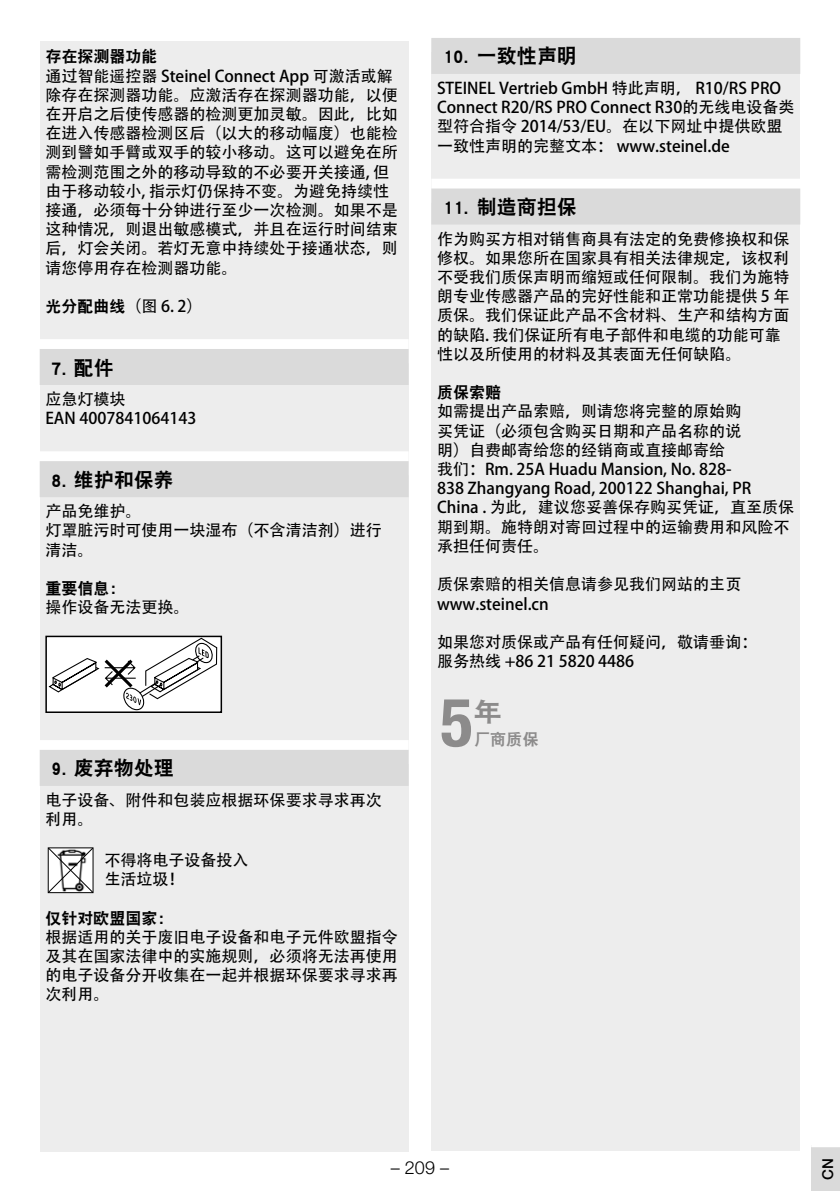
<style>
.page{position:relative;width:840px;height:1191px;background:#fff}
.page>*{position:absolute;margin:0;border:0;box-sizing:border-box;transform-origin:0 0}
.t1{font:700 condensed 67.4px "Helvetica Neue LT Std";color:#8c8b8b}
.t2{font:26px "DFP Hei W9";color:#8c8b8b;scale:1.1 1}
.t3{font:20px "DFP Hei W9";color:#000}
.t4{font:300 18px "Helvetica Neue LTW1 G";color:#000}
.t5{font:16px/19.2px "Adobe Heiti Std";color:#000}
.t6{font:16px "DFP Hei W9";color:#000}
.t7{font:16px "DFP Hei W9";color:#8c8b8b}
.t8{font:500 15px "Helvetica Neue LTW1 G";color:#000}
.s1{font-family:"DFP Hei W9"}
</style>
<div class="page">
<div style="left:810px;top:1145px;width:29px;height:46px;background:#dadada"></div>
<hr style="left:810px;top:1144px;width:29px;height:3px;background:#fff">
<div style="left:40px;top:41px;width:368px;height:1110px;background:#ededed"></div>
<div style="left:40px;top:339px;width:368px;height:24px;background:#fff"></div>
<div style="left:40px;top:349px;width:368px;height:36px;background:#dadada"></div>
<div style="left:40px;top:451px;width:368px;height:24px;background:#fff"></div>
<div style="left:40px;top:461px;width:368px;height:36px;background:#dadada"></div>
<div style="left:40px;top:740px;width:368px;height:24px;background:#fff"></div>
<div style="left:40px;top:750px;width:368px;height:36px;background:#dadada"></div>
<svg style="left:48px;top:638px;width:171px;height:72px;background:#e5e5e5"></svg>
<div style="left:45px;top:635px;width:177px;height:78px;border:2px solid #000"></div>
<svg style="left:47px;top:847px;width:47px;height:46px;background:#bdbdbd"></svg>
<div style="left:431px;top:40px;width:368px;height:1111px;background:#ededed"></div>
<div style="left:431px;top:38px;width:368px;height:36px;background:#dadada"></div>
<div style="left:431px;top:179px;width:368px;height:24px;background:#fff"></div>
<div style="left:431px;top:188px;width:368px;height:36px;background:#dadada"></div>
<p class="t6" style="left:45px;top:48px;width:113px">存在探测器功能</p>
<p class="t5" style="left:45px;top:66px;width:353px">通过智能遥控器 Steinel Connect App 可激活或解除存在探测器功能。应激活存在探测器功能，以便在开启之后使传感器的检测更加灵敏。因此，比如在进入传感器检测区后（以大的移动幅度）也能检测到譬如手臂或双手的较小移动。这可以避免在所需检测范围之外的移动导致的不必要开关接通, 但由于移动较小, 指示灯仍保持不变。为避免持续性接通，必须每十分钟进行至少一次检测。如果不是这种情况，则退出敏感模式，并且在运行时间结束后，灯会关闭。若灯无意中持续处于接通状态，则请您停用存在检测器功能。</p>
<p class="t5" style="left:45px;top:297px;width:159px"><span class="s1">光分配曲线</span>（图 6. 2）</p>
<p class="t3" style="left:51px;top:356px;width:64px">7. 配件</p>
<p class="t5" style="left:45px;top:390px;width:152px">应急灯模块<br>EAN 4007841064143</p>
<p class="t3" style="left:51px;top:469px;width:124px">8. 维护和保养</p>
<p class="t5" style="left:45px;top:502px;width:337px">产品免维护。<br>灯罩脏污时可使用一块湿布（不含清洁剂）进行清洁。</p>
<p class="t6" style="left:45px;top:579px;width:81px">重要信息：</p>
<p class="t5" style="left:45px;top:598px;width:145px">操作设备无法更换。</p>
<p class="t3" style="left:51px;top:757px;width:124px">9. 废弃物处理</p>
<p class="t5" style="left:45px;top:791px;width:337px">电子设备、附件和包装应根据环保要求寻求再次利用。</p>
<p class="t5" style="left:104px;top:851px;width:145px">不得将电子设备投入生活垃圾！</p>
<p class="t6" style="left:45px;top:909px;width:129px">仅针对欧盟国家：</p>
<p class="t5" style="left:45px;top:927px;width:353px;text-align:justify">根据适用的关于废旧电子设备和电子元件欧盟指令及其在国家法律中的实施规则，必须将无法再使用的电子设备分开收集在一起并根据环保要求寻求再次利用。</p>
<p class="t3" style="left:442px;top:45px;width:136px">10. 一致性声明</p>
<p class="t5" style="left:437px;top:79px;width:359px">STEINEL Vertrieb GmbH 特此声明， R10/RS PRO Connect R20/RS PRO Connect R30的无线电设备类型符合指令 2014/53/EU。在以下网址中提供欧盟一致性声明的完整文本： www.steinel.de</p>
<p class="t3" style="left:442px;top:196px;width:136px">11. 制造商担保</p>
<p class="t5" style="left:437px;top:229px;width:354px">作为购买方相对销售商具有法定的免费修换权和保修权。如果您所在国家具有相关法律规定，该权利不受我们质保声明而缩短或任何限制。我们为施特朗专业传感器产品的完好性能和正常功能提供 5 年质保。我们保证此产品不含材料、生产和结构方面的缺陷. 我们保证所有电子部件和电缆的功能可靠性以及所使用的材料及其表面无任何缺陷。</p>
<p class="t6" style="left:437px;top:384px;width:65px">质保索赔</p>
<p class="t5" style="left:437px;top:402px;width:358px">如需提出产品索赔，则请您将完整的原始购<br>买凭证（必须包含购买日期和产品名称的说<br>明）自费邮寄给您的经销商或直接邮寄给<br>我们：Rm. 25A Huadu Mansion, No. 828-<br>838 Zhangyang Road, 200122 Shanghai, PR<br>China . 为此，建议您妥善保存购买凭证，直至质保期到期。施特朗对寄回过程中的运输费用和风险不承担任何责任。</p>
<p class="t5" style="left:437px;top:575px;width:305px">质保索赔的相关信息请参见我们网站的主页www.steinel.cn</p>
<p class="t5" style="left:437px;top:633px;width:321px">如果您对质保或产品有任何疑问，敬请垂询：服务热线 +86 21 5820 4486</p>
<h1 class="t1" style="left:440px;top:681px;width:34px">5</h1>
<h2 class="t2" style="left:473px;top:698px;width:28px">年</h2>
<p class="t7" style="left:473px;top:731px;width:66px">厂商质保</p>
<p class="t4" style="left:391px;top:1156px;width:60px">– 209 –</p>
<p class="t8" style="left:818px;top:1179px;width:23px;rotate:-90deg">CN</p>
</div>
